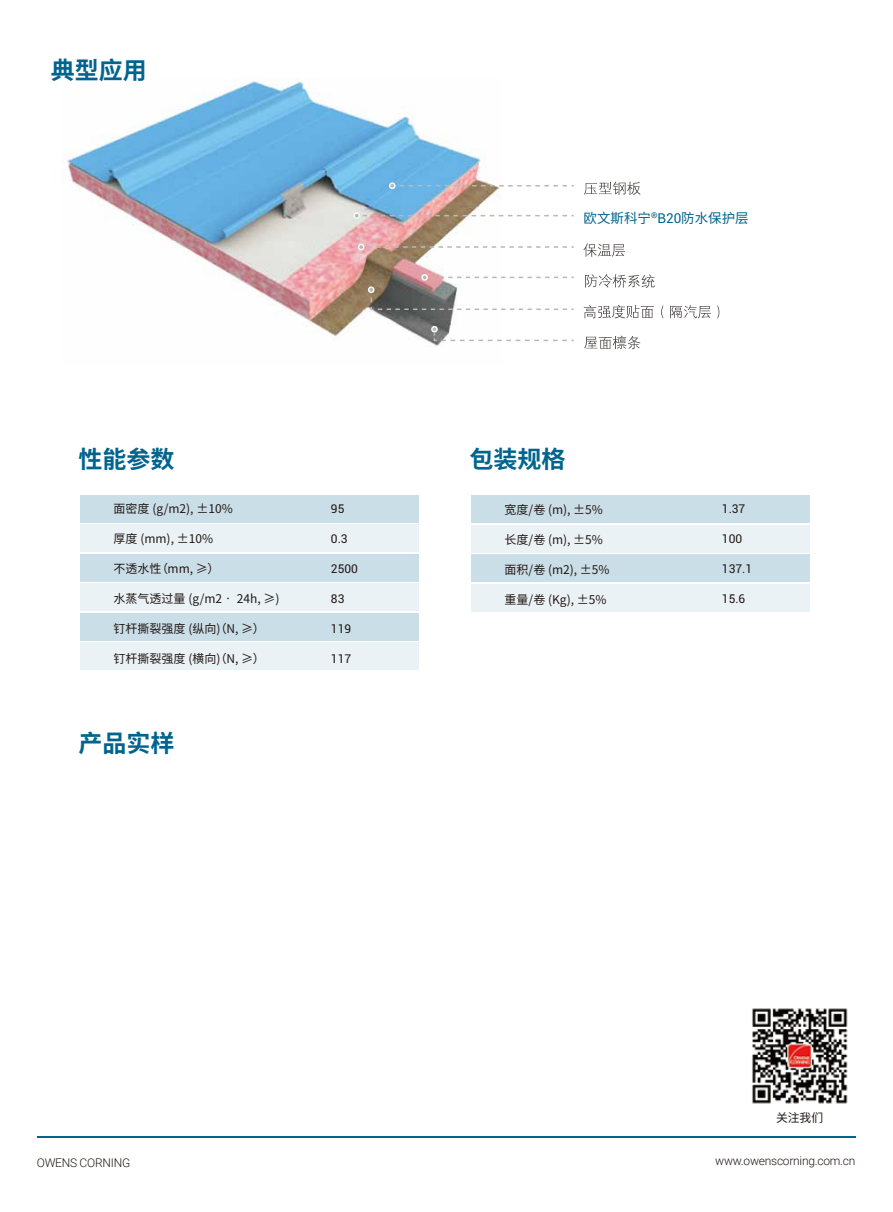
<style>
.page{position:relative;width:893px;height:1212px;background:#fff}
.page>*{position:absolute;margin:0;border:0;box-sizing:border-box;transform-origin:0 0}
.t1{font:700 24px "Source Han Sans SC";color:#00648e}
.t2{font:13.5px "Source Han Sans SC";color:#00648e}
.t3{font:12px "Source Han Sans SC";color:#221815}
.t4{font:300 12px "Roboto";letter-spacing:-.02em;color:#221815}
.t5{font:12px "Roboto";color:#221815}
.t6{font:11.85px "Source Han Sans CN";color:#221815}
.s1{font-family:"Roboto"}
</style>
<div class="page">
<img style="left:62px;top:78px;width:438px;height:268px">
<div style="left:81px;top:495px;width:338px;height:27px;background:#cadee7"></div>
<div style="left:81px;top:524px;width:338px;height:28px;background:#ebf2f6"></div>
<div style="left:81px;top:554px;width:338px;height:28px;background:#cadee7"></div>
<div style="left:81px;top:583px;width:338px;height:28px;background:#ebf2f6"></div>
<div style="left:81px;top:613px;width:338px;height:28px;background:#cadee7"></div>
<div style="left:81px;top:642px;width:338px;height:28px;background:#ebf2f6"></div>
<svg style="left:584px;top:182px;width:57px;height:13px"></svg>
<svg style="left:585px;top:274px;width:70px;height:14px"></svg>
<svg style="left:584px;top:336px;width:56px;height:13px"></svg>
<svg style="left:584px;top:305px;width:70px;height:13px"></svg>
<svg style="left:661px;top:306px;width:3px;height:12px"></svg>
<svg style="left:670px;top:305px;width:41px;height:13px"></svg>
<svg style="left:717px;top:306px;width:2px;height:12px"></svg>
<svg style="left:583px;top:243px;width:42px;height:14px"></svg>
<div style="left:472px;top:495px;width:338px;height:28px;background:#cadee7"></div>
<div style="left:472px;top:525px;width:338px;height:28px;background:#ebf2f6"></div>
<div style="left:472px;top:555px;width:338px;height:27px;background:#cadee7"></div>
<div style="left:472px;top:584px;width:338px;height:28px;background:#ebf2f6"></div>
<svg style="left:392px;top:183px;width:182px;height:5px"></svg>
<div style="left:389px;top:182px;width:7px;height:7px;border:2px solid #f7f8f8;border-radius:50%"></div>
<svg style="left:369px;top:287px;width:205px;height:24px"></svg>
<div style="left:368px;top:286px;width:7px;height:7px;border:2px solid #f7f8f8;border-radius:50%"></div>
<svg style="left:432px;top:327px;width:142px;height:15px"></svg>
<div style="left:431px;top:326px;width:7px;height:7px;border:2px solid #f7f8f8;border-radius:50%"></div>
<svg style="left:424px;top:275px;width:150px;height:5px"></svg>
<div style="left:421px;top:274px;width:7px;height:7px;border:2px solid #f7f8f8;border-radius:50%"></div>
<svg style="left:356px;top:213px;width:218px;height:5px"></svg>
<div style="left:353px;top:212px;width:7px;height:7px;border:2px solid #f7f8f8;border-radius:50%"></div>
<svg style="left:358px;top:244px;width:216px;height:6px"></svg>
<img style="left:752px;top:1008px;width:96px;height:96px">
<hr style="left:37px;top:1136px;width:818px;height:2px;background:#00648e">
<h1 class="t1" style="left:51px;top:57px;width:97px">典型应用</h1>
<h1 class="t1" style="left:78px;top:446px;width:97px">性能参数</h1>
<p class="t3" style="left:114px;top:502px;width:121px">面密度 (g/m2), ±10%</p>
<p class="t3" style="left:114px;top:532px;width:101px">厚度 (mm), ±10%</p>
<p class="t3" style="left:114px;top:562px;width:107px">不透水性（mm, ≥）</p>
<p class="t3" style="left:114px;top:592px;width:167px">水蒸气透过量 (g/m2• 24h, ≥)</p>
<p class="t3" style="left:114px;top:622px;width:153px">钉杆撕裂强度 (纵向)（N, ≥）</p>
<p class="t3" style="left:114px;top:652px;width:153px">钉杆撕裂强度 (横向)（N, ≥）</p>
<h1 class="t1" style="left:78px;top:729px;width:97px">产品实样</h1>
<p class="t5" style="left:331px;top:500px;width:15px">95</p>
<p class="t5" style="left:331px;top:530px;width:18px">0.3</p>
<p class="t5" style="left:331px;top:560px;width:29px">2500</p>
<p class="t5" style="left:331px;top:590px;width:15px">83</p>
<p class="t5" style="left:331px;top:620px;width:22px">119</p>
<p class="t5" style="left:331px;top:650px;width:22px">117</p>
<p class="t2" style="left:584px;top:210px;width:167px">欧文斯科宁®<span class="s1">B20</span>防水保护层</p>
<h1 class="t1" style="left:469px;top:446px;width:97px">包装规格</h1>
<p class="t3" style="left:505px;top:502px;width:100px">宽度/卷 (m), ±5%</p>
<p class="t3" style="left:505px;top:532px;width:100px">长度/卷 (m), ±5%</p>
<p class="t3" style="left:505px;top:562px;width:107px">面积/卷 (m2), ±5%</p>
<p class="t3" style="left:505px;top:592px;width:103px">重量/卷 (Kg), ±5%</p>
<p class="t5" style="left:722px;top:501px;width:25px">1.37</p>
<p class="t5" style="left:722px;top:531px;width:22px">100</p>
<p class="t5" style="left:722px;top:561px;width:32px">137.1</p>
<p class="t5" style="left:722px;top:591px;width:25px">15.6</p>
<p class="t6" style="left:776px;top:1111px;width:49px">关注我们</p>
<p class="t4" style="left:37px;top:1154px;width:95px">OWENS CORNING</p>
<p class="t4" style="left:715px;top:1152px;width:142px">www.owenscorning.com.cn</p>
</div>
